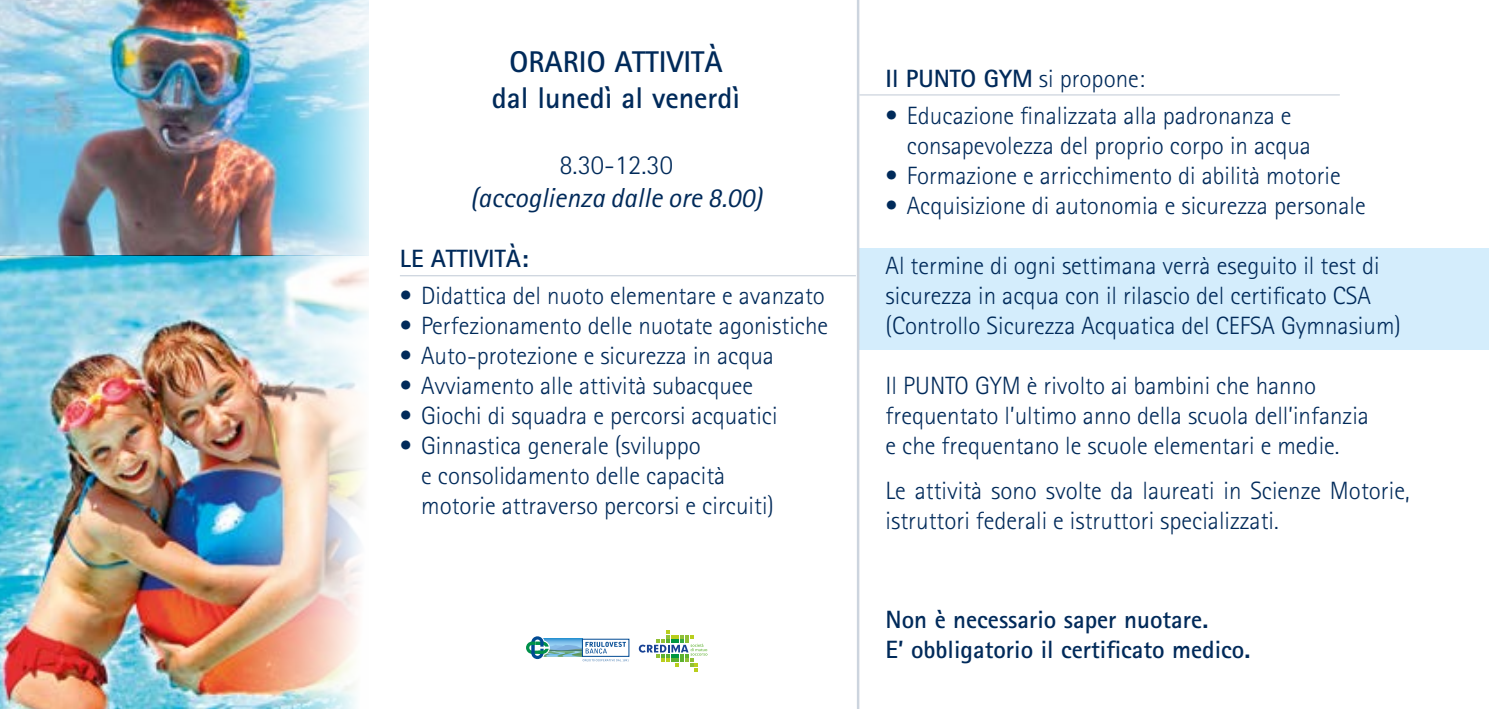
<style>
.page{position:relative;width:1489px;height:709px;background:#fff}
.page>*{position:absolute;margin:0;border:0;box-sizing:border-box;transform-origin:0 0}
.t1{font:700 30px/36px "Rotis Sans Serif";color:#002a5a;text-align:center}
.t2{font:italic 27.5px "Rotis Sans Serif";color:#002a5a}
.t3{font:300 27.5px "Rotis Sans Serif";color:#002a5a}
.t4{font:300 25px/30px "Rotis Sans Serif";color:#002a5a}
.t5{font:700 25px/30px "Rotis Sans Serif";color:#002a5a}
.s1{font-weight:300}
</style>
<div class="page">
<div style="left:859px;top:249px;width:629px;height:101px;background:#d4edfc"></div>
<img style="left:0;top:0;width:369px;height:709px">
<hr style="left:856px;top:0;width:3px;height:709px;background:#ccd4de">
<hr style="left:859px;top:94px;width:480px;height:2px;background:#ccd4de">
<hr style="left:400px;top:275px;width:455px;height:1px;background:#ccd4de">
<svg style="left:638px;top:630px;width:69px;height:42px"></svg>
<svg style="left:526px;top:636px;width:104px;height:25px"></svg>
<p class="t1" style="left:492px;top:43px;width:250px">ORARIO ATTIVITÀ dal lunedì al venerdì</p>
<p class="t3" style="left:559px;top:149px;width:115px">8.30-12.30</p>
<p class="t2" style="left:470px;top:182px;width:293px">(accoglienza dalle ore 8.00)</p>
<p class="t5" style="left:400px;top:243px;width:130px">LE ATTIVITÀ:</p>
<p class="t4" style="left:400px;top:281px;width:426px">• Didattica del nuoto elementare e avanzato</p>
<p class="t4" style="left:400px;top:311px;width:430px">• Perfezionamento delle nuotate agonistiche</p>
<p class="t4" style="left:400px;top:341px;width:375px">• Auto-protezione e sicurezza in acqua</p>
<p class="t4" style="left:400px;top:371px;width:355px">• Avviamento alle attività subacquee</p>
<p class="t4" style="left:400px;top:401px;width:379px">• Giochi di squadra e percorsi acquatici</p>
<p class="t4" style="left:421px;top:431px;width:354px;text-indent:-21px">• Ginnastica generale (sviluppo<br>e consolidamento delle capacità motorie attraverso percorsi e circuiti)</p>
<p class="t5" style="left:885px;top:63px;width:261px">Il PUNTO GYM <span class="s1">si propone:</span></p>
<p class="t4" style="left:906px;top:101px;width:405px;text-indent:-21px">• Educazione finalizzata alla padronanza e consapevolezza del proprio corpo in acqua</p>
<p class="t4" style="left:885px;top:161px;width:456px">• Formazione e arricchimento di abilità motorie</p>
<p class="t4" style="left:885px;top:191px;width:481px">• Acquisizione di autonomia e sicurezza personale</p>
<p class="t4" style="left:885px;top:251px;width:517px">Al termine di ogni settimana verrà eseguito il test di sicurezza in acqua con il rilascio del certificato CSA (Controllo Sicurezza Acquatica del CEFSA Gymnasium)</p>
<p class="t4" style="left:885px;top:371px;width:485px">Il PUNTO GYM è rivolto ai bambini che hanno frequentato l’ultimo anno della scuola dell’infanzia e che frequentano le scuole elementari e medie.</p>
<p class="t4" style="left:885px;top:475px;width:525px">Le attività sono svolte da laureati in Scienze Motorie, istruttori federali e istruttori specializzati.</p>
<p class="t5" style="left:885px;top:604px;width:366px">Non è necessario saper nuotare.<br>E’ obbligatorio il certificato medico.</p>
</div>
